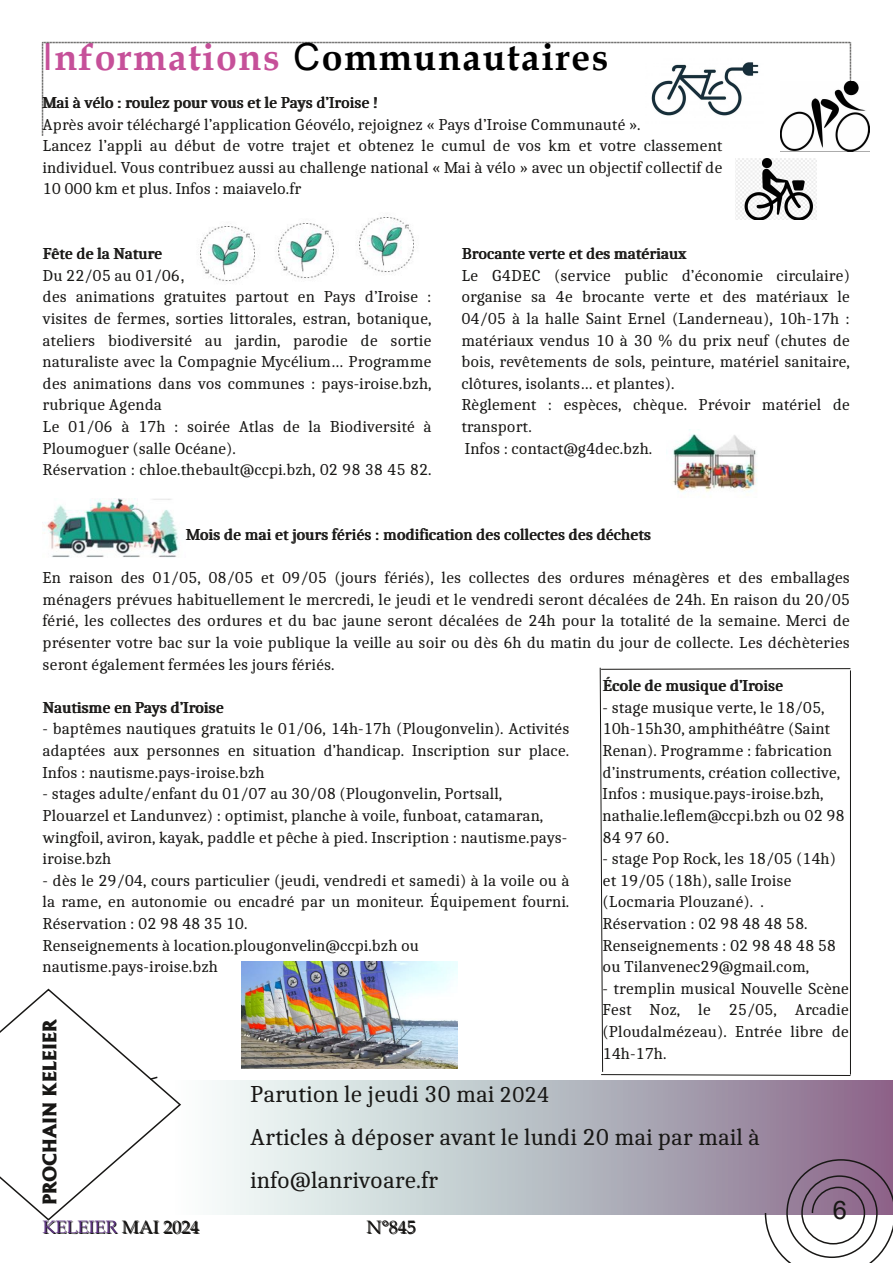
<style>
.page{position:relative;width:893px;height:1263px;background:#fff}
.page>*{position:absolute;margin:0;border:0;box-sizing:border-box;transform-origin:0 0}
.t1{font:700 37.5px "Book Antiqua";letter-spacing:.04em;color:#000}
.t2{font:25.5px "Arial";color:#181715}
.t3{font:24px/43.2px "Caladea";color:#181715}
.t4{font:18px "Book Antiqua";color:#181715}
.t5{font:expanded 18px "A028";letter-spacing:-.005em;color:#181715}
.t6{font:16.5px/21.6px "Caladea";color:#181715}
.s1{font-family:"Arial";font-weight:400;color:#c65099}
.s2{color:#c65099}
.s3{font-family:"Arial";font-weight:400}
.s4{font-family:"Arial";font-size:18px}
.s5{font-size:22.5px}
</style>
<div class="page">
<div style="left:172px;top:1080px;width:721px;height:134px;background:linear-gradient(to right,#f5ffff,#856c8a)"></div>
<svg style="left:764px;top:1158px;width:129px;height:105px"></svg>
<svg style="left:0;top:988px;width:182px;height:233px"></svg>
<svg style="left:42px;top:42px;width:809px;height:94px"></svg>
<img style="left:200px;top:226px;width:55px;height:55px">
<img style="left:278px;top:223px;width:56px;height:56px">
<img style="left:359px;top:217px;width:55px;height:55px">
<img style="left:672px;top:430px;width:85px;height:62px">
<img style="left:44px;top:498px;width:135px;height:60px">
<img style="left:242px;top:962px;width:216px;height:106px">
<svg style="left:599px;top:667px;width:252px;height:409px"></svg>
<img style="left:780px;top:81px;width:89px;height:70px">
<img style="left:736px;top:159px;width:79px;height:60px">
<h1 class="t1" style="left:43px;top:35px;width:567px"><span class="s1">I</span><span class="s2">nformations</span> <span class="s3">C</span>ommunautaires</h1>
<p class="t6" style="left:43px;top:91px;width:681px">Mai à vélo : roulez pour vous et le Pays d’Iroise !<br>Après avoir téléchargé l’application Géovélo, rejoignez « Pays d’Iroise Communauté ».<br>Lancez l’appli au début de votre trajet et obtenez le cumul de vos km et votre classement individuel. Vous contribuez aussi au challenge national « Mai à vélo » avec un objectif collectif de 10 000 km et plus. Infos : maiavelo.fr</p>
<p class="t6" style="left:43px;top:242px;width:391px">Fête de la Nature<br>Du 22/05 au 01/06<span class="s4">,<br></span>des animations gratuites partout en Pays d’Iroise : visites de fermes, sorties littorales, estran, botanique, ateliers biodiversité au jardin, parodie de sortie naturaliste avec la Compagnie Mycélium… Programme des animations dans vos communes : pays-iroise.bzh, rubrique Agenda<br>Le 01/06 à 17h : soirée Atlas de la Biodiversité à Ploumoguer (salle Océane).<br>Réservation : chloe.thebault@ccpi.bzh, 02 98 38 45 82.</p>
<p class="t6" style="left:461px;top:242px;width:390px">Brocante verte et des matériaux<br>Le G4DEC (service public d’économie circulaire) organise sa 4e brocante verte et des matériaux le 04/05 à la halle Saint Ernel (Landerneau), 10h-17h : matériaux vendus 10 à 30 % du prix neuf (chutes de bois, revêtements de sols, peinture, matériel sanitaire, clôtures, isolants… et plantes).<br>Règlement : espèces, chèque. Prévoir matériel de transport.<br>Infos : contact@g4dec.bzh.</p>
<p class="t6" style="left:187px;top:523px;width:466px">Mois de mai et jours fériés : modification des collectes des déchets</p>
<p class="t6" style="left:43px;top:566px;width:809px;text-align:justify">En raison des 01/05, 08/05 et 09/05 (jours fériés), les collectes des ordures ménagères et des emballages ménagers prévues habituellement le mercredi, le jeudi et le vendredi seront décalées de 24h. En raison du 20/05 férié, les collectes des ordures et du bac jaune seront décalées de 24h pour la totalité de la semaine. Merci de présenter votre bac sur la voie publique la veille au soir ou dès 6h du matin du jour de collecte. Les déchèteries seront également fermées les jours fériés.</p>
<p class="t6" style="left:43px;top:696px;width:182px">Nautisme en Pays d’Iroise</p>
<p class="t6" style="left:43px;top:718px;width:528px;text-align:justify">- baptêmes nautiques gratuits le 01/06, 14h-17h (Plougonvelin). Activités adaptées aux personnes en situation d’handicap. Inscription sur place.<br>Infos : nautisme.pays-iroise.bzh</p>
<p class="t6" style="left:43px;top:782px;width:526px">- stages adulte/enfant du 01/07 au 30/08 (Plougonvelin, Portsall, Plouarzel et Landunvez) : optimist, planche à voile, funboat, catamaran, wingfoil, aviron, kayak, paddle et pêche à pied. Inscription : nautisme.pays&shy;iroise.bzh</p>
<p class="t6" style="left:43px;top:869px;width:528px">- dès le 29/04, cours particulier (jeudi, vendredi et samedi) à la voile ou à la rame, en autonomie ou encadré par un moniteur. Équipement fourni.<br>Réservation : 02 98 48 35 10.<br>Renseignements à location.plougonvelin@ccpi.bzh ou nautisme.pays-iroise.bzh</p>
<p class="t6" style="left:603px;top:674px;width:182px">École de musique d’Iroise</p>
<p class="t6" style="left:603px;top:696px;width:244px">- stage musique verte, le 18/05,<br>10h-15h30, amphithéâtre (Saint<br>Renan). Programme : fabrication d’instruments, création collective,<br>Infos : musique.pays-iroise.bzh, nathalie.leflem@ccpi.bzh ou 02 98<br>84 97 60<span class="s4">.</span></p>
<p class="t6" style="left:603px;top:847px;width:235px">- stage Pop Rock, les 18/05 (14h) et 19/05 (18h), salle Iroise (Locmaria Plouzané). .<br>Réservation : 02 98 48 48 58.<br>Renseignements : 02 98 48 48 58 ou Tilanvenec29@gmail.com,</p>
<p class="t6" style="left:603px;top:977px;width:248px;text-align:justify">- tremplin musical Nouvelle Scène Fest Noz, le 25/05, Arcadie (Ploudalmézeau). Entrée libre de 14h-17h.</p>
<p class="t5" style="left:38px;top:1205px;width:188px;rotate:-90deg">PROCHAIN KELEIER</p>
<p class="t4" style="left:43px;top:1217px;width:158px">KELEIER MAI 2024</p>
<p class="t4" style="left:367px;top:1217px;width:51px">N°845</p>
<h3 class="t3" style="left:250px;top:1071px;width:511px">Parution le jeudi 30 mai <span class="s5">2024<br></span>Articles à déposer avant le lundi 20 mai par mail à info@lanrivoare.fr</h3>
<h2 class="t2" style="left:833px;top:1196px;width:16px">6</h2>
</div>
